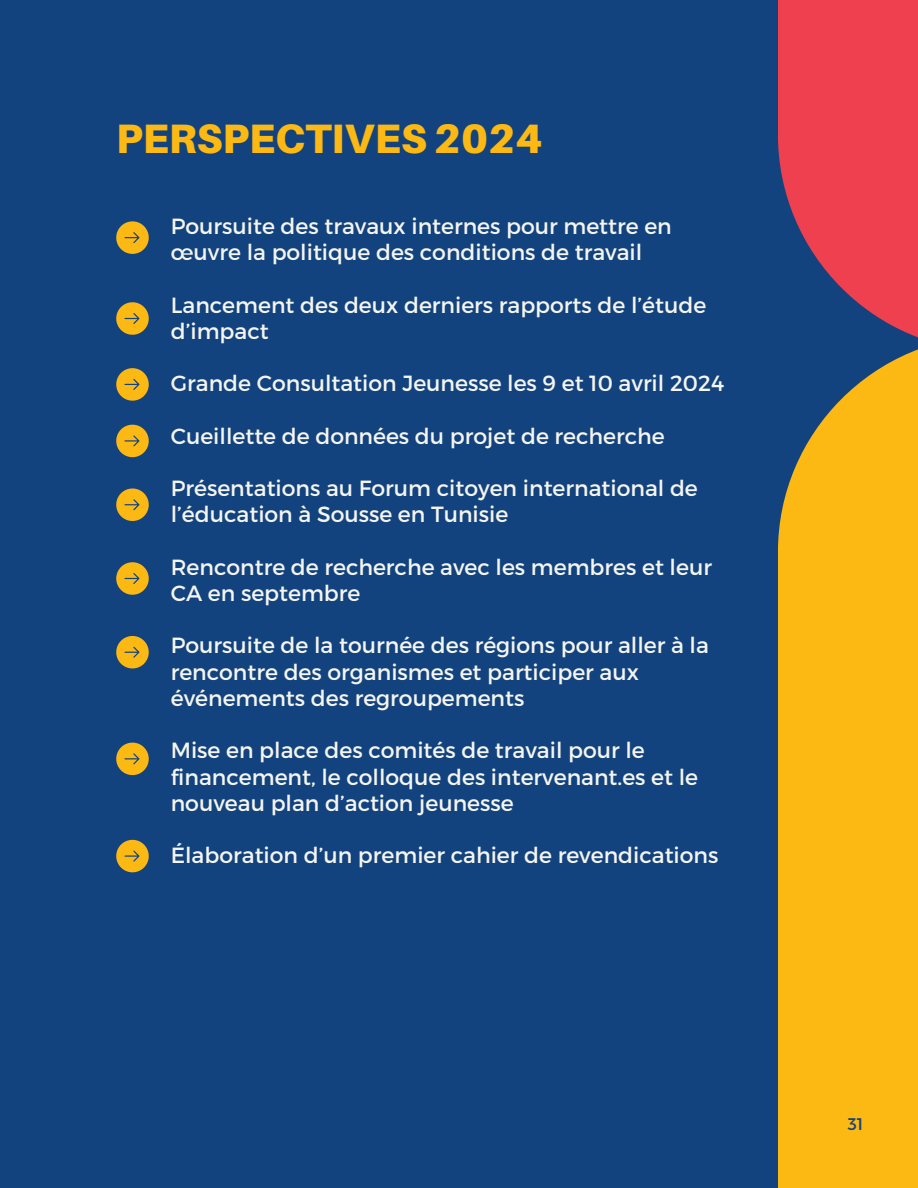
<style>
.page{position:relative;width:918px;height:1188px;background:#13437e}
.page>*{position:absolute;margin:0;border:0;box-sizing:border-box;transform-origin:0 0}
.t1{font:900 41.1px "Aileron";color:#fdb913}
.t2{font:21.9px/26.2px "Montserrat";color:#f5f5ef}
.t3{font:16.8px "Montserrat";color:#13437e}
</style>
<div class="page">
<svg style="left:116px;top:221px;width:33px;height:33px"></svg>
<svg style="left:116px;top:302px;width:33px;height:33px"></svg>
<svg style="left:116px;top:368px;width:33px;height:33px"></svg>
<svg style="left:116px;top:425px;width:33px;height:32px"></svg>
<svg style="left:116px;top:489px;width:33px;height:32px"></svg>
<svg style="left:116px;top:562px;width:33px;height:33px"></svg>
<svg style="left:116px;top:636px;width:33px;height:32px"></svg>
<svg style="left:116px;top:743px;width:33px;height:32px"></svg>
<svg style="left:116px;top:840px;width:33px;height:32px"></svg>
<div style="left:778px;top:335px;width:140px;height:853px;background:#fdb913"></div>
<svg style="left:778px;top:0;width:140px;height:351px;fill:#ef4050"></svg>
<h1 class="t1" style="left:116px;top:114px;width:428px">PERSPECTIVES 2024</h1>
<p class="t2" style="left:171px;top:212px;width:503px">Poursuite des travaux internes pour mettre en œuvre la politique des conditions de travail</p>
<p class="t2" style="left:171px;top:291px;width:537px">Lancement des deux derniers rapports de l’étude d’impact</p>
<p class="t2" style="left:171px;top:369px;width:555px">Grande Consultation Jeunesse les 9 et 10 avril 2024</p>
<p class="t2" style="left:171px;top:422px;width:495px">Cueillette de données du projet de recherche</p>
<p class="t2" style="left:171px;top:474px;width:529px">Présentations au Forum citoyen international de l’éducation à Sousse en Tunisie</p>
<p class="t2" style="left:171px;top:553px;width:543px">Rencontre de recherche avec les membres et leur<br>CA en septembre</p>
<p class="t2" style="left:171px;top:631px;width:540px">Poursuite de la tournée des régions pour aller à la rencontre des organismes et participer aux événements des regroupements</p>
<p class="t2" style="left:171px;top:736px;width:529px">Mise en place des comités de travail pour le financement, le colloque des intervenant.es et le nouveau plan d’action jeunesse</p>
<p class="t2" style="left:171px;top:841px;width:549px">Élaboration d’un premier cahier de revendications</p>
<p class="t3" style="left:848px;top:1113px;width:17px">31</p>
</div>
